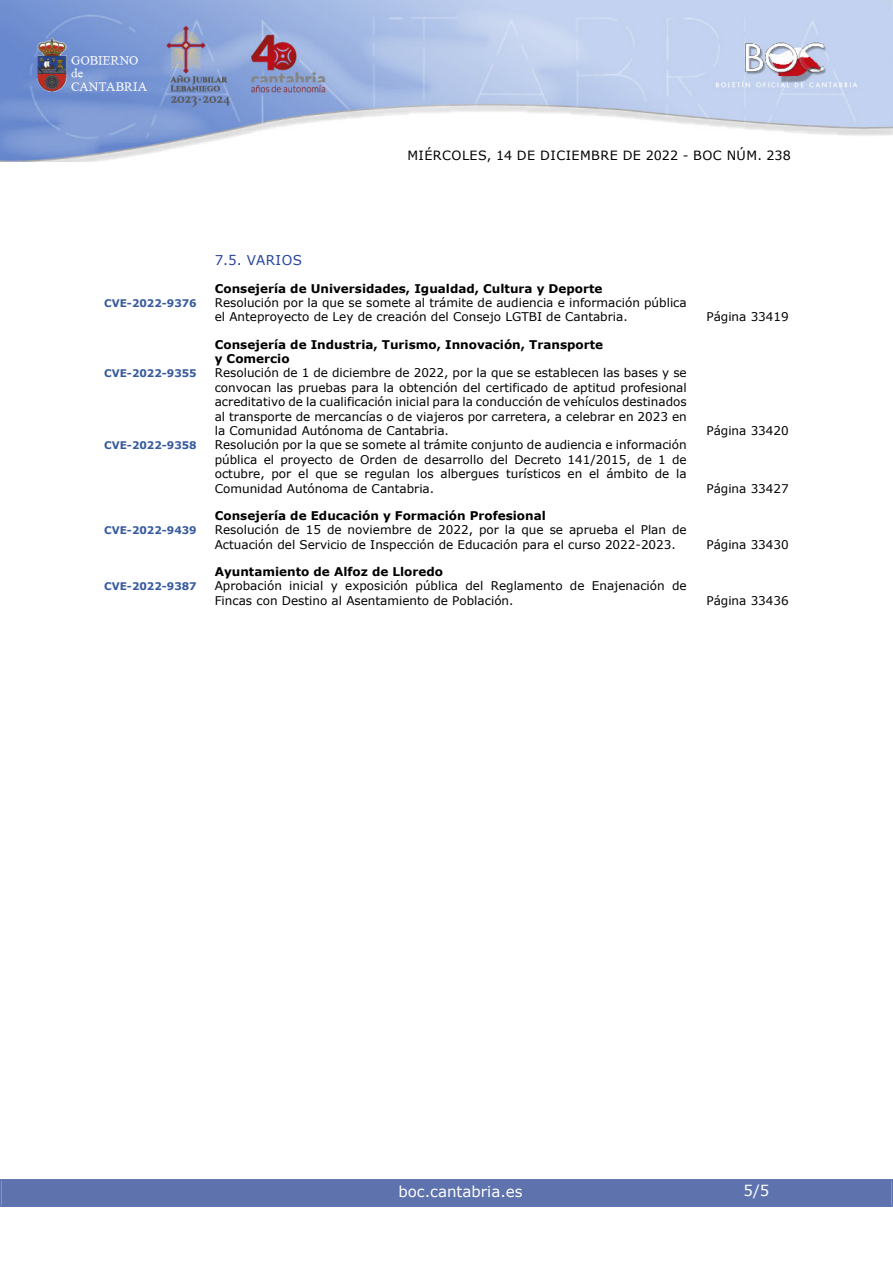
<style>
.page{position:relative;width:893px;height:1263px;background:#fff}
.page>*{position:absolute;margin:0;border:0;box-sizing:border-box;transform-origin:0 0}
.t1{font:15px "Verdana";color:#fff}
.indice_2{font:13.5px "Verdana";letter-spacing:.035em;color:#27459e}
.t2{font:12.75px "Verdana";letter-spacing:.035em;color:#000}
.indice_4{font:12px/14.4px "Verdana";color:#000}
.indice_3{font:700 12px/14.4px "Verdana";color:#000}
.indice_4-2{font:700 10.5px "Verdana";color:#385b9e}
</style>
<div class="page">
<img style="left:0;top:0;width:893px;height:161px">
<div style="left:2px;top:1180px;width:889px;height:27px;background:#5e73ae"></div>
<div style="left:0;top:1179px;width:893px;height:28px;border:2px solid #5e73ae"></div>
<p class="t2" style="left:407px;top:147px;width:385px">MIÉRCOLES, 14 DE DICIEMBRE DE 2022 - BOC NÚM. 238</p>
<h3 class="indice_2" style="left:215px;top:251px;width:89px">7.5. VARIOS</h3>
<h4 class="indice_3" style="left:215px;top:281px;width:389px">Consejería de Universidades, Igualdad, Cultura y Deporte</h4>
<p class="indice_4-2" style="left:104px;top:296px;width:94px">CVE-2022-9376</p>
<p class="indice_4" style="left:215px;top:295px;width:473px">Resolución por la que se somete al trámite de audiencia e información pública el Anteproyecto de Ley de creación del Consejo LGTBI de Cantabria.</p>
<h4 class="indice_3" style="left:215px;top:337px;width:390px">Consejería de Industria, Turismo, Innovación, Transporte y Comercio</h4>
<p class="indice_4-2" style="left:104px;top:366px;width:94px">CVE-2022-9355</p>
<p class="indice_4" style="left:215px;top:366px;width:473px;text-align:justify">Resolución de 1 de diciembre de 2022, por la que se establecen las bases y se convocan las pruebas para la obtención del certificado de aptitud profesional acreditativo de la cualificación inicial para la conducción de vehículos destinados al transporte de mercancías o de viajeros por carretera, a celebrar en 2023 en la Comunidad Autónoma de Cantabria.</p>
<p class="indice_4-2" style="left:104px;top:438px;width:94px">CVE-2022-9358</p>
<p class="indice_4" style="left:215px;top:438px;width:474px;text-align:justify">Resolución por la que se somete al trámite conjunto de audiencia e información pública el proyecto de Orden de desarrollo del Decreto 141/2015, de 1 de octubre, por el que se regulan los albergues turísticos en el ámbito de la Comunidad Autónoma de Cantabria.</p>
<h4 class="indice_3" style="left:215px;top:508px;width:333px">Consejería de Educación y Formación Profesional</h4>
<p class="indice_4-2" style="left:104px;top:523px;width:94px">CVE-2022-9439</p>
<p class="indice_4" style="left:215px;top:522px;width:473px">Resolución de 15 de noviembre de 2022, por la que se aprueba el Plan de<br>Actuación del Servicio de Inspección de Educación para el curso 2022-2023.</p>
<h4 class="indice_3" style="left:215px;top:564px;width:230px">Ayuntamiento de Alfoz de Lloredo</h4>
<p class="indice_4-2" style="left:104px;top:579px;width:94px">CVE-2022-9387</p>
<p class="indice_4" style="left:215px;top:578px;width:473px">Aprobación inicial y exposición pública del Reglamento de Enajenación de<br>Fincas con Destino al Asentamiento de Población.</p>
<p class="indice_4" style="left:706px;top:310px;width:84px">Página 33419</p>
<p class="indice_4" style="left:706px;top:423px;width:84px">Página 33420</p>
<p class="indice_4" style="left:706px;top:481px;width:84px">Página 33427</p>
<p class="indice_4" style="left:706px;top:537px;width:84px">Página 33430</p>
<p class="indice_4" style="left:706px;top:593px;width:84px">Página 33436</p>
<p class="t1" style="left:398px;top:1181px;width:126px">boc.cantabria.es</p>
<p class="t1" style="left:744px;top:1180px;width:27px">5/5</p>
</div>
